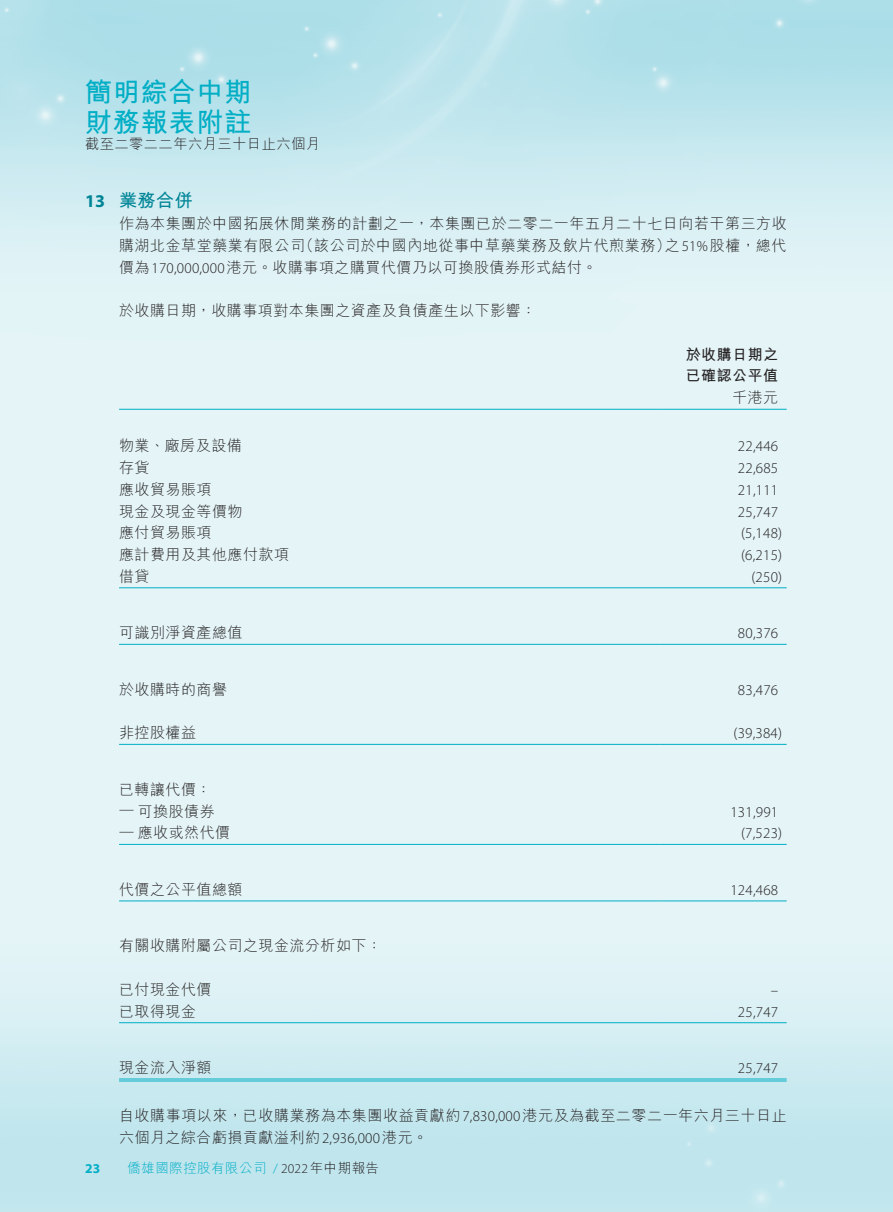
<style>
.page{position:relative;width:893px;height:1212px;background:#fff}
.page>*{position:absolute;margin:0;border:0;box-sizing:border-box;transform-origin:0 0}
.t1{font:700 27px/30px "M Hei HK";letter-spacing:.03em;color:#00aec5}
._01_H1{font:700 18px "M Hei HK";color:#008596}
._01_H1-2{font:700 18px "Myriad Pro";color:#008596}
._00_txt{font:300 15px/21.8px "M Hei HK";letter-spacing:.035em;color:#231f20}
._50_Table_txt{font:300 15px "M Hei HK";letter-spacing:.035em;color:#231f20}
._50_Table_txt-2{font:300 15px "Myriad Pro";letter-spacing:.015em;color:#231f20}
._50_Table_txt-3{font:700 15px "M Hei HK";letter-spacing:.03em;color:#231f20}
.t2{font:300 14.25px "M Hei HK";letter-spacing:.035em;color:#231f20}
.t3{font:300 13.5px "M Hei HK";letter-spacing:.035em;color:#231f20}
.t4{font:300 13.5px "M Hei HK";letter-spacing:.035em;color:#00aec5}
.t5{font:700 13.5px "Myriad Pro";color:#00aec5}
.s1{font-family:"Myriad Pro"}
.s2{font-family:"Myriad Pro";color:#00aec5}
</style>
<div class="page">
<img style="left:0;top:0;width:893px;height:1212px">
<hr style="left:119px;top:409px;width:540px;height:1px;background:#00aec5">
<hr style="left:659px;top:409px;width:128px;height:1px;background:#00aec5">
<hr style="left:119px;top:587px;width:540px;height:1px;background:#00aec5">
<hr style="left:659px;top:587px;width:128px;height:1px;background:#00aec5">
<hr style="left:119px;top:644px;width:540px;height:1px;background:#00aec5">
<hr style="left:659px;top:644px;width:128px;height:1px;background:#00aec5">
<hr style="left:119px;top:744px;width:540px;height:1px;background:#00aec5">
<hr style="left:659px;top:744px;width:128px;height:1px;background:#00aec5">
<hr style="left:119px;top:844px;width:540px;height:1px;background:#00aec5">
<hr style="left:659px;top:844px;width:128px;height:1px;background:#00aec5">
<hr style="left:119px;top:900px;width:540px;height:1px;background:#00aec5">
<hr style="left:659px;top:900px;width:128px;height:1px;background:#00aec5">
<hr style="left:119px;top:1022px;width:540px;height:1px;background:#00aec5">
<hr style="left:659px;top:1022px;width:128px;height:1px;background:#00aec5">
<hr style="left:119px;top:1078px;width:540px;height:1px;background:#00aec5">
<hr style="left:119px;top:1080px;width:540px;height:1px;background:#00aec5">
<hr style="left:659px;top:1078px;width:128px;height:1px;background:#00aec5">
<hr style="left:659px;top:1080px;width:128px;height:1px;background:#00aec5">
<h1 class="t1" style="left:85px;top:74px;width:168px">簡明綜合中期財務報表附註</h1>
<p class="t2" style="left:85px;top:136px;width:237px">截至二零二二年六月三十日止六個月</p>
<p class="_01_H1-2" style="left:85px;top:190px;width:22px">13</p>
<p class="_01_H1" style="left:119px;top:188px;width:75px">業務合併</p>
<p class="_00_txt" style="left:119px;top:213px;width:669px;text-align:right">作為本集團於中國拓展休閒業務的計劃之一，本集團已於二零二一年五月二十七日向若干第三方收（該公司於中國內地從事中草藥業務及飲片代煎業務 之） <span class="s1">51%</span>股權，總代</p>
<p class="_00_txt" style="left:119px;top:234px;width:480px">購湖北金草堂藥業有限公司<br>價為<span class="s1">170,000,000</span>港元。收購事項之購買代價乃以可換股債券形式結付。</p>
<p class="_00_txt" style="left:119px;top:300px;width:418px">於收購日期，收購事項對本集團之資產及負債產生以下影響：</p>
<p class="_50_Table_txt" style="left:119px;top:438px;width:124px">物業、廠房及設備</p>
<p class="_50_Table_txt-3" style="left:686px;top:343px;width:94px">於收購日期之</p>
<p class="_50_Table_txt-3" style="left:686px;top:365px;width:94px">已確認公平值</p>
<p class="_50_Table_txt" style="left:732px;top:390px;width:47px">千港元</p>
<p class="_50_Table_txt-2" style="left:738px;top:437px;width:42px">22,446</p>
<p class="_50_Table_txt" style="left:119px;top:460px;width:32px">存貨</p>
<p class="_50_Table_txt-2" style="left:738px;top:459px;width:42px">22,685</p>
<p class="_50_Table_txt" style="left:119px;top:481px;width:94px">應收貿易賬項</p>
<p class="_50_Table_txt-2" style="left:738px;top:481px;width:42px">21,111</p>
<p class="_50_Table_txt" style="left:119px;top:503px;width:125px">現金及現金等價物</p>
<p class="_50_Table_txt-2" style="left:738px;top:502px;width:42px">25,747</p>
<p class="_50_Table_txt" style="left:119px;top:525px;width:94px">應付貿易賬項</p>
<p class="_50_Table_txt-2" style="left:741px;top:524px;width:43px">)5,148(</p>
<p class="_50_Table_txt" style="left:119px;top:547px;width:171px">應計費用及其他應付款項</p>
<p class="_50_Table_txt-2" style="left:741px;top:546px;width:43px">)6,215(</p>
<p class="_50_Table_txt" style="left:119px;top:568px;width:32px">借貸</p>
<p class="_50_Table_txt-2" style="left:751px;top:568px;width:32px">)250(</p>
<p class="_50_Table_txt" style="left:119px;top:625px;width:125px">可識別淨資產總值</p>
<p class="_50_Table_txt-2" style="left:738px;top:624px;width:42px">80,376</p>
<p class="_50_Table_txt" style="left:119px;top:682px;width:109px">於收購時的商譽</p>
<p class="_50_Table_txt-2" style="left:738px;top:681px;width:42px">83,476</p>
<p class="_50_Table_txt" style="left:119px;top:725px;width:78px">非控股權益</p>
<p class="_50_Table_txt-2" style="left:734px;top:724px;width:50px">)39,384(</p>
<p class="_50_Table_txt" style="left:119px;top:782px;width:94px">已轉讓代價：</p>
<p class="_50_Table_txt" style="left:138px;top:803px;width:78px">可換股債券</p>
<p class="_50_Table_txt-2" style="left:119px;top:800px;width:16px">—</p>
<p class="_50_Table_txt-2" style="left:730px;top:802px;width:49px">131,991</p>
<p class="_50_Table_txt" style="left:138px;top:825px;width:94px">應收或然代價</p>
<p class="_50_Table_txt-2" style="left:119px;top:822px;width:16px">—</p>
<p class="_50_Table_txt-2" style="left:741px;top:824px;width:43px">)7,523(</p>
<p class="_50_Table_txt" style="left:119px;top:882px;width:125px">代價之公平值總額</p>
<p class="_50_Table_txt" style="left:119px;top:938px;width:264px">有關收購附屬公司之現金流分析如下：</p>
<p class="_50_Table_txt" style="left:119px;top:982px;width:94px">已付現金代價</p>
<p class="_50_Table_txt" style="left:119px;top:1003px;width:78px">已取得現金</p>
<p class="_50_Table_txt-2" style="left:730px;top:881px;width:49px">124,468</p>
<p class="_50_Table_txt-2" style="left:771px;top:981px;width:9px">–</p>
<p class="_50_Table_txt-2" style="left:738px;top:1002px;width:42px">25,747</p>
<p class="t5" style="left:85px;top:1159px;width:17px">23</p>
<p class="_50_Table_txt" style="left:119px;top:1060px;width:94px">現金流入淨額</p>
<p class="_00_txt" style="left:119px;top:1104px;width:669px">自收購事項以來，已收購業務為本集團收益貢獻約<span class="s1">7,830,000</span>港元及為截至二零二一年六月三十日止六個月之綜合虧損貢獻溢利約<span class="s1">2,936,000</span>港元。</p>
<p class="_50_Table_txt-2" style="left:738px;top:1059px;width:42px">25,747</p>
<p class="t4" style="left:128px;top:1161px;width:141px">僑雄國際控股有限公司</p>
<p class="t3" style="left:273px;top:1161px;width:108px"><span class="s2">/</span> <span class="s1">2022</span>年中期報告</p>
</div>
